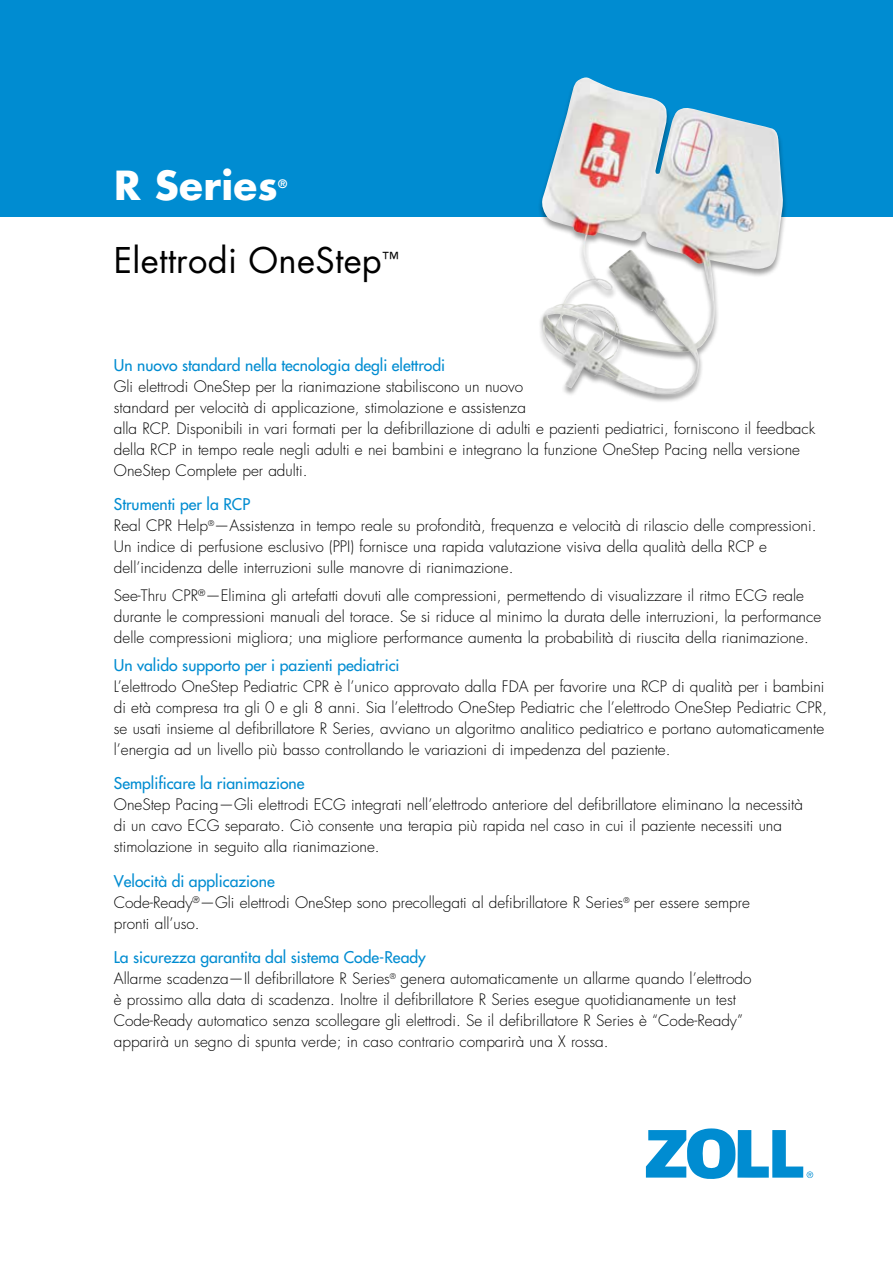
<style>
.page{position:relative;width:893px;height:1263px;background:#fff}
.page>*{position:absolute;margin:0;border:0;box-sizing:border-box;transform-origin:0 0}
.t1{font:700 39px "Futura Std";letter-spacing:.01em;color:#fff}
.t2{font:34.5px "Futura Std";letter-spacing:.01em;color:#000}
.t3{font:500 15.75px "Futura Std";color:#008cd1}
.t4{font:300 15.3px/21px "Futura Std";color:#000}
.t5{font:700 11.4px "Futura Std";color:#fff}
</style>
<div class="page">
<div style="left:0;top:0;width:893px;height:216px;background:#008cd1"></div>
<div style="left:537px;top:77px;width:251px;height:327px;background:#000;opacity:.4"></div>
<img style="left:540px;top:77px;width:243px;height:317px">
<svg style="left:646px;top:1128px;width:167px;height:51px"></svg>
<h1 class="t1" style="left:114px;top:160px;width:165px">R Series</h1>
<p class="t5" style="left:278px;top:176px;width:11px">®</p>
<h2 class="t2" style="left:114px;top:238px;width:286px">Elettrodi OneStep<sup>™</sup></h2>
<p class="t3" style="left:114px;top:355px;width:333px">Un nuovo standard nella tecnologia degli elettrodi</p>
<p class="t4" style="left:114px;top:376px;width:703px">Gli elettrodi OneStep per la rianimazione stabiliscono un nuovo<br>standard per velocità di applicazione, stimolazione e assistenza<br>alla RCP. Disponibili in vari formati per la defibrillazione di adulti e pazienti pediatrici, forniscono il feedback della RCP in tempo reale negli adulti e nei bambini e integrano la funzione OneStep Pacing nella versione OneStep Complete per adulti.</p>
<p class="t3" style="left:114px;top:494px;width:138px">Strumenti per la RCP</p>
<p class="t4" style="left:114px;top:516px;width:704px">Real CPR Help<sup>®</sup>—Assistenza in tempo reale su profondità, frequenza e velocità di rilascio delle compressioni.<br>Un indice di perfusione esclusivo (PPI) fornisce una rapida valutazione visiva della qualità della RCP e dell’incidenza delle interruzioni sulle manovre di rianimazione.</p>
<p class="t4" style="left:114px;top:585px;width:709px">See-Thru CPR<sup>®</sup>—Elimina gli artefatti dovuti alle compressioni, permettendo di visualizzare il ritmo ECG reale durante le compressioni manuali del torace. Se si riduce al minimo la durata delle interruzioni, la performance delle compressioni migliora; una migliore performance aumenta la probabilità di riuscita della rianimazione.</p>
<p class="t3" style="left:114px;top:655px;width:287px">Un valido supporto per i pazienti pediatrici</p>
<p class="t4" style="left:114px;top:676px;width:715px">L’elettrodo OneStep Pediatric CPR è l’unico approvato dalla FDA per favorire una RCP di qualità per i bambini di età compresa tra gli 0 e gli 8 anni. Sia l’elettrodo OneStep Pediatric che l’elettrodo OneStep Pediatric CPR, se usati insieme al defibrillatore R Series, avviano un algoritmo analitico pediatrico e portano automaticamente l’energia ad un livello più basso controllando le variazioni di impedenza del paziente.</p>
<p class="t3" style="left:114px;top:773px;width:192px">Semplificare la rianimazione</p>
<p class="t4" style="left:114px;top:795px;width:691px">OneStep Pacing—Gli elettrodi ECG integrati nell’elettrodo anteriore del defibrillatore eliminano la necessità di un cavo ECG separato. Ciò consente una terapia più rapida nel caso in cui il paziente necessiti una stimolazione in seguito alla rianimazione.</p>
<p class="t3" style="left:114px;top:871px;width:162px">Velocità di applicazione</p>
<p class="t4" style="left:114px;top:892px;width:638px">Code-Ready<sup>®</sup>—Gli elettrodi OneStep sono precollegati al defibrillatore R Series<sup>®</sup> per essere sempre pronti all’uso.</p>
<p class="t3" style="left:114px;top:947px;width:313px">La sicurezza garantita dal sistema Code-Ready</p>
<p class="t4" style="left:114px;top:969px;width:639px">Allarme scadenza—Il defibrillatore R Series<sup>®</sup> genera automaticamente un allarme quando l’elettrodo è prossimo alla data di scadenza. Inoltre il defibrillatore R Series esegue quotidianamente un test Code-Ready automatico senza scollegare gli elettrodi. Se il defibrillatore R Series è “Code-Ready” apparirà un segno di spunta verde; in caso contrario comparirà una X rossa.</p>
</div>
